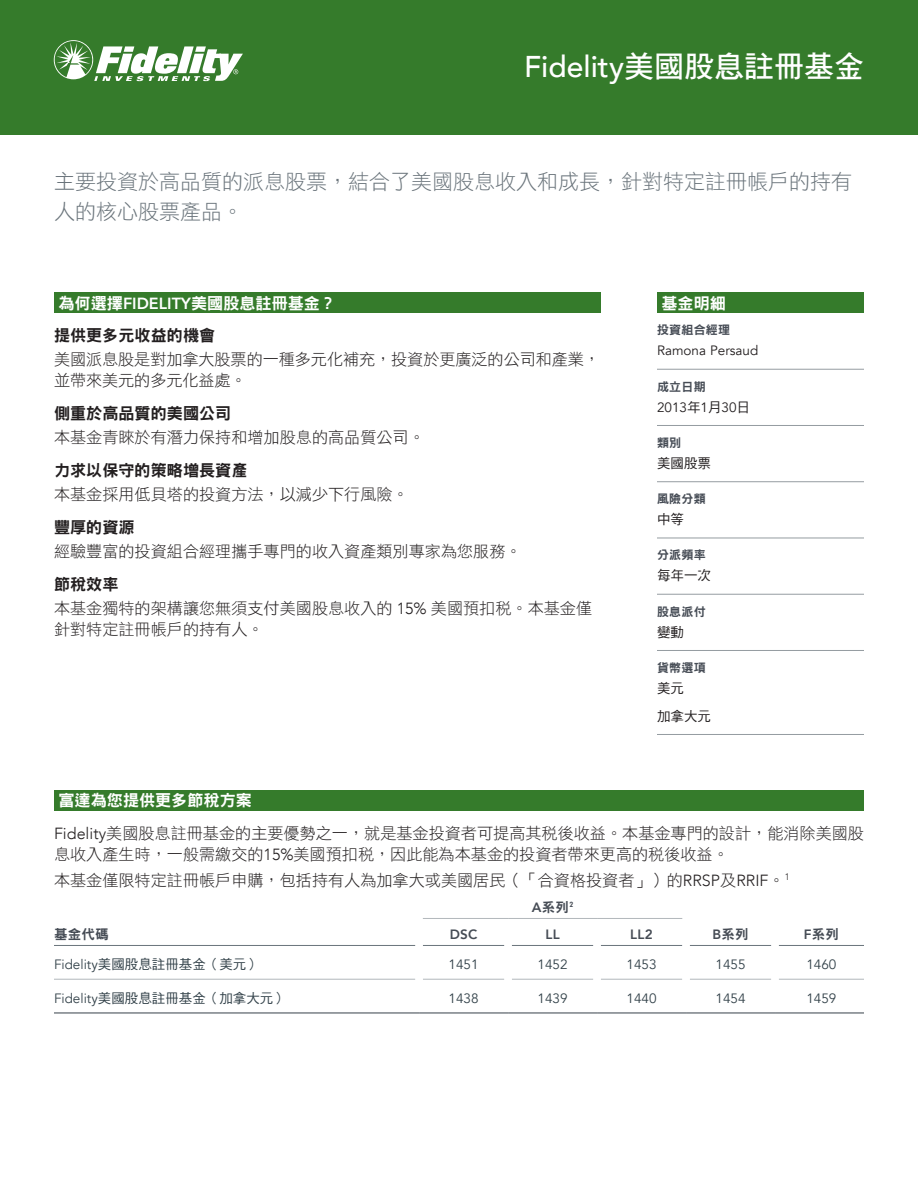
<style>
.page{position:relative;width:918px;height:1188px;background:#fff}
.page>*{position:absolute;margin:0;border:0;box-sizing:border-box;transform-origin:0 0}
.t1{font:500 30px "Avenir";color:#fff}
.t2{font:21px/30px "DF Hei Std W3";color:#6a747b}
.t3{font:16.2px/21px "DF Hei Std W3";color:#231f20}
.t4{font:16.2px/32.5px "DF Hei Std W9";color:#fff}
.t5{font:16.2px "DF Hei Std W9";color:#231f20}
.t6{font:13.5px "DF Hei Std W5";color:#33424a}
.t7{font:13.5px "Avenir";color:#33424a}
.t8{font:13.5px "Avenir";color:#231f20}
.t9{font:13.5px/27.8px "DF Hei Std W5";color:#231f20}
.t10{font:13.5px "DF Hei Std W9";letter-spacing:.02em;color:#464c55}
.t11{font:800 13.5px "Avenir";letter-spacing:.02em;color:#464c55}
.t12{font:12px "DF Hei Std W9";letter-spacing:.02em;color:#464c55}
.s1{font-family:"DF Hei Std W7";font-weight:400}
.s2{font-family:"Avenir";font-weight:800}
.s3{color:#231f20}
.s4{font-family:"Avenir";font-weight:300}
.s5{font-family:"DF Hei Std W5"}
.s6{font-family:"Avenir"}
</style>
<div class="page">
<div style="left:0;top:0;width:918px;height:135px;background:#357b2b"></div>
<svg style="left:54px;top:40px;width:189px;height:41px"></svg>
<div style="left:54px;top:292px;width:546px;height:22px;background:#357b2b"></div>
<div style="left:657px;top:292px;width:207px;height:22px;background:#357b2b"></div>
<hr style="left:657px;top:369px;width:207px;height:1px;background:#959ca1">
<hr style="left:657px;top:425px;width:207px;height:1px;background:#959ca1">
<hr style="left:657px;top:481px;width:207px;height:1px;background:#959ca1">
<hr style="left:657px;top:538px;width:207px;height:1px;background:#959ca1">
<hr style="left:657px;top:594px;width:207px;height:1px;background:#959ca1">
<hr style="left:657px;top:650px;width:207px;height:1px;background:#959ca1">
<hr style="left:657px;top:734px;width:207px;height:1px;background:#959ca1">
<div style="left:54px;top:790px;width:810px;height:21px;background:#357b2b"></div>
<hr style="left:779px;top:945px;width:85px;height:1px;background:#6a747b">
<hr style="left:423px;top:945px;width:81px;height:1px;background:#6a747b">
<hr style="left:512px;top:945px;width:81px;height:1px;background:#6a747b">
<hr style="left:601px;top:945px;width:81px;height:1px;background:#6a747b">
<hr style="left:690px;top:945px;width:81px;height:1px;background:#6a747b">
<hr style="left:54px;top:945px;width:361px;height:1px;background:#6a747b">
<hr style="left:54px;top:979px;width:361px;height:1px;background:#b2b7bb">
<hr style="left:423px;top:979px;width:81px;height:1px;background:#b2b7bb">
<hr style="left:512px;top:979px;width:81px;height:1px;background:#b2b7bb">
<hr style="left:601px;top:979px;width:81px;height:1px;background:#b2b7bb">
<hr style="left:690px;top:979px;width:81px;height:1px;background:#b2b7bb">
<hr style="left:779px;top:979px;width:85px;height:1px;background:#b2b7bb">
<hr style="left:54px;top:1013px;width:365px;height:1px;background:#37414a">
<hr style="left:419px;top:1013px;width:89px;height:1px;background:#37414a">
<hr style="left:508px;top:1013px;width:89px;height:1px;background:#37414a">
<hr style="left:597px;top:1013px;width:89px;height:1px;background:#37414a">
<hr style="left:686px;top:1013px;width:89px;height:1px;background:#37414a">
<hr style="left:775px;top:1013px;width:89px;height:1px;background:#37414a">
<hr style="left:423px;top:918px;width:85px;height:1px;background:#b2b7bb">
<hr style="left:508px;top:918px;width:89px;height:1px;background:#b2b7bb">
<hr style="left:597px;top:918px;width:85px;height:1px;background:#b2b7bb">
<h1 class="t1" style="left:524px;top:40px;width:341px">Fidelity<span class="s1">美國股息註冊基金</span></h1>
<p class="t2" style="left:54px;top:166px;width:799px">主要投資於高品質的派息股票，結合了美國股息收入和成長，針對特定註冊帳戶的持有人的核心股票產品。</p>
<p class="t4" style="left:54px;top:286px;width:284px">為何選擇<span class="s2">FIDELITY</span>美國股息註冊基金？<span class="s3">提供更多元收益的機會</span></p>
<p class="t3" style="left:54px;top:349px;width:548px">美國派息股是對加拿大股票的一種多元化補充，投資於更廣泛的公司和產業，並帶來美元的多元化益處。</p>
<p class="t5" style="left:54px;top:405px;width:179px">側重於高品質的美國公司</p>
<p class="t3" style="left:54px;top:427px;width:372px">本基金青睞於有潛力保持和增加股息的高品質公司。</p>
<p class="t5" style="left:54px;top:462px;width:195px">力求以保守的策略增長資產</p>
<p class="t3" style="left:54px;top:484px;width:356px">本基金採用低貝塔的投資方法，以減少下行風險。</p>
<p class="t5" style="left:54px;top:519px;width:82px">豐厚的資源</p>
<p class="t3" style="left:54px;top:541px;width:469px">經驗豐富的投資組合經理攜手專門的收入資產類別專家為您服務。</p>
<p class="t5" style="left:54px;top:576px;width:66px">節稅效率</p>
<p class="t3" style="left:54px;top:598px;width:540px">本基金獨特的架構讓您無須支付美國股息收入的 <span class="s4">15%</span> 美國預扣稅。本基金僅針對特定註冊帳戶的持有人。</p>
<p class="t4" style="left:662px;top:286px;width:66px">基金明細</p>
<p class="t12" style="left:657px;top:324px;width:75px">投資組合經理</p>
<p class="t8" style="left:657px;top:343px;width:103px">Ramona Persaud</p>
<p class="t12" style="left:657px;top:380px;width:50px">成立日期</p>
<p class="t8" style="left:657px;top:399px;width:95px">2013<span class="s5">年</span>1<span class="s5">月</span>30<span class="s5">日</span></p>
<p class="t12" style="left:657px;top:436px;width:26px">類別</p>
<p class="t9" style="left:657px;top:449px;width:55px">美國股票</p>
<p class="t12" style="left:657px;top:492px;width:50px">風險分類</p>
<p class="t9" style="left:657px;top:505px;width:28px">中等</p>
<p class="t12" style="left:657px;top:549px;width:50px">分派頻率</p>
<p class="t9" style="left:657px;top:561px;width:55px">每年一次</p>
<p class="t12" style="left:657px;top:605px;width:50px">股息派付</p>
<p class="t9" style="left:657px;top:618px;width:28px">變動</p>
<p class="t12" style="left:657px;top:661px;width:50px">貨幣選項</p>
<p class="t9" style="left:657px;top:674px;width:55px">美元<br>加拿大元</p>
<p class="t4" style="left:58px;top:784px;width:195px">富達為您提供更多節稅方案</p>
<p class="t3" style="left:54px;top:822px;width:812px"><span class="s4">Fidelity</span>美國股息註冊基金的主要優勢之一，就是基金投資者可提高其稅後收益。本基金專門的設計，能消除美國股息收入產生時，一般需繳交的<span class="s4">15%</span>美國預扣稅，因此能為本基金的投資者帶來更高的稅後收益。</p>
<p class="t3" style="left:54px;top:869px;width:737px">本基金僅限特定註冊帳戶申購，包括持有人為加拿大或美國居民（「合資格投資者」）的<span class="s4">RRSP</span>及<span class="s4">RRIF</span>。<sup>1</sup></p>
<p class="t10" style="left:54px;top:927px;width:56px">基金代碼</p>
<p class="t10" style="left:532px;top:900px;width:43px"><span class="s2">A</span>系列<sup>2</sup></p>
<p class="t11" style="left:450px;top:924px;width:29px">DSC</p>
<p class="t11" style="left:545px;top:924px;width:16px">LL</p>
<p class="t11" style="left:630px;top:924px;width:24px">LL2</p>
<p class="t10" style="left:712px;top:927px;width:38px"><span class="s2">B</span>系列</p>
<p class="t10" style="left:804px;top:927px;width:37px"><span class="s2">F</span>系列</p>
<p class="t6" style="left:54px;top:957px;width:207px"><span class="s6">Fidelity</span>美國股息註冊基金（美元）</p>
<p class="t7" style="left:449px;top:956px;width:32px">1451</p>
<p class="t7" style="left:538px;top:956px;width:32px">1452</p>
<p class="t7" style="left:627px;top:956px;width:32px">1453</p>
<p class="t7" style="left:716px;top:956px;width:32px">1455</p>
<p class="t7" style="left:806px;top:956px;width:32px">1460</p>
<p class="t6" style="left:54px;top:991px;width:234px"><span class="s6">Fidelity</span>美國股息註冊基金（加拿大元）</p>
<p class="t7" style="left:449px;top:990px;width:32px">1438</p>
<p class="t7" style="left:538px;top:990px;width:32px">1439</p>
<p class="t7" style="left:627px;top:990px;width:32px">1440</p>
<p class="t7" style="left:716px;top:990px;width:32px">1454</p>
<p class="t7" style="left:806px;top:990px;width:32px">1459</p>
</div>
